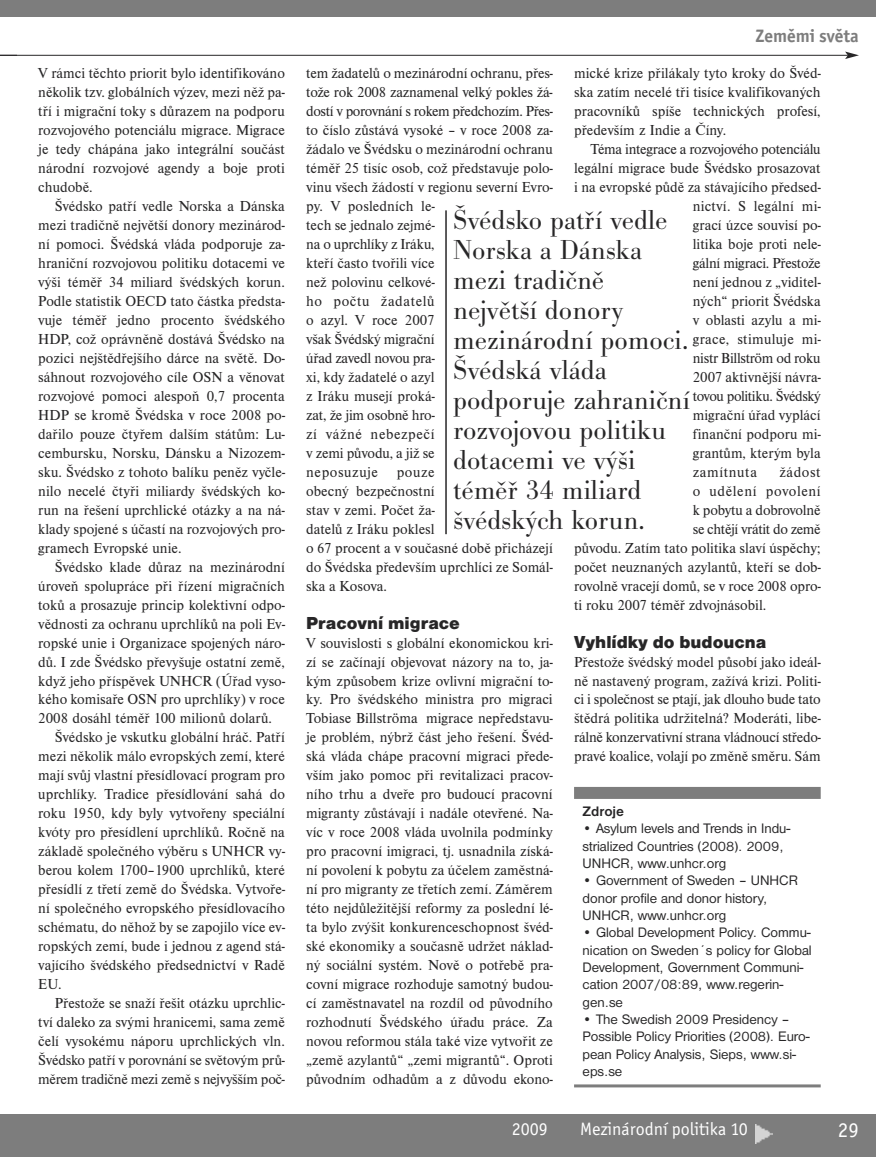
<style>
.page{position:relative;width:876px;height:1157px;background:#fff}
.page>*{position:absolute;margin:0;border:0;box-sizing:border-box;transform-origin:0 0}
.t1{font:28.5px/30px "Bodoni Ant TCE Ligh";color:#272627}
.t2{font:21px "Officina San Itc T";color:#fff}
.t3{font:18px "Nimbus San DCE Blac";color:#272627}
.t4{font:18px "Officina San Itc T";color:#fff}
.t5{font:700 18px "Officina San Itc TCE";color:#7d7d7d}
.t6{font:15px/18.9px "Nimbus Rom DCE";color:#272627;text-align:justify}
.t7{font:15px "Nimbus Rom DCE";letter-spacing:-.02em;color:#272627}
.t8{font:15px "Nimbus Rom DCE";letter-spacing:.04em;color:#272627}
.t9{font:15px "Nimbus Rom DCE";letter-spacing:-.03em;color:#272627}
.t10{font:15px "Nimbus Rom DCE";letter-spacing:-.025em;color:#272627}
.t11{font:15px "Nimbus Rom DCE";letter-spacing:.02em;color:#272627}
.t12{font:14.25px/17.4px "Nimbus San DCE";color:#272627}
.t13{font:700 14.25px "Nimbus San DCE";color:#272627}
</style>
<div class="page">
<div style="left:0;top:1114px;width:876px;height:43px;background:#7d7d7d"></div>
<div style="left:0;top:0;width:876px;height:17px;background:#7d7d7d"></div>
<img style="left:756px;top:1124px;width:17px;height:19px">
<hr style="left:0;top:55px;width:848px;height:1px;background:#272627">
<svg style="left:845px;top:52px;width:14px;height:7px"></svg>
<hr style="left:445px;top:210px;width:2px;height:324px;background:#272627">
<div style="left:574px;top:787px;width:247px;height:12px;background:#7d7d7d"></div>
<hr style="left:574px;top:1084px;width:247px;height:3px;background:#7d7d7d">
<p class="t6" style="left:38px;top:63px;width:248px">V rámci těchto priorit bylo identifikováno několik tzv. globálních výzev, mezi něž pa&shy;tří i migrační toky s důrazem na podporu rozvojového potenciálu migrace. Migrace je tedy chápána jako integrální součást národní rozvojové agendy a boje proti chudobě.</p>
<p class="t6" style="left:38px;top:196px;width:248px;text-indent:17px">Švédsko patří vedle Norska a Dánska mezi tradičně největší donory mezinárod&shy;ní pomoci. Švédská vláda podporuje za&shy;hraniční rozvojovou politiku dotacemi ve výši téměř 34 miliard švédských korun.<br>Podle statistik OECD tato částka předsta&shy;vuje téměř jedno procento švédského HDP, což oprávněně dostává Švédsko na pozici nejštědřejšího dárce na světě. Do&shy;sáhnout rozvojového cíle OSN a věnovat rozvojové pomoci alespoň 0,7 procenta HDP se kromě Švédska v roce 2008 po&shy;dařilo pouze čtyřem dalším státům: Lu&shy;cembursku, Norsku, Dánsku a Nizozem&shy;sku. Švédsko z tohoto balíku peněz vyčle&shy;nilo necelé čtyři miliardy švédských ko&shy;run na řešení uprchlické otázky a na ná&shy;klady spojené s účastí na rozvojových pro&shy;gramech Evropské unie.</p>
<p class="t6" style="left:55px;top:557px;width:232px">Švédsko klade důraz na mezinárodní</p>
<p class="t6" style="left:38px;top:576px;width:248px">úroveň spolupráce při řízení migračních</p>
<p class="t6" style="left:38px;top:595px;width:248px">toků a prosazuje princip kolektivní odpo-</p>
<p class="t6" style="left:38px;top:614px;width:248px">vědnosti za ochranu uprchlíků na poli Ev-</p>
<p class="t6" style="left:38px;top:633px;width:248px">ropské unie i Organizace spojených náro-</p>
<p class="t6" style="left:38px;top:652px;width:248px">dů. I zde Švédsko převyšuje ostatní země,</p>
<p class="t6" style="left:38px;top:671px;width:248px">když jeho příspěvek UNHCR (Úřad vyso-</p>
<p class="t6" style="left:38px;top:690px;width:248px">kého komisaře OSN pro uprchlíky) v roce</p>
<p class="t6" style="left:38px;top:709px;width:235px">2008 dosáhl téměř 100 milionů dolarů.</p>
<p class="t6" style="left:55px;top:728px;width:232px">Švédsko je vskutku globální hráč. Patří</p>
<p class="t6" style="left:38px;top:747px;width:248px">mezi několik málo evropských zemí, které</p>
<p class="t6" style="left:38px;top:765px;width:248px">mají svůj vlastní přesídlovací program pro</p>
<p class="t6" style="left:38px;top:784px;width:248px">uprchlíky. Tradice přesídlování sahá do</p>
<p class="t6" style="left:38px;top:803px;width:248px">roku 1950, kdy byly vytvořeny speciální</p>
<p class="t6" style="left:38px;top:822px;width:248px">kvóty pro přesídlení uprchlíků. Ročně na</p>
<p class="t6" style="left:38px;top:841px;width:248px">základě společného výběru s UNHCR vy-</p>
<p class="t6" style="left:38px;top:860px;width:248px">berou kolem 1700–1900 uprchlíků, které</p>
<p class="t6" style="left:38px;top:879px;width:248px">přesídlí z třetí země do Švédska. Vytvoře-</p>
<p class="t6" style="left:38px;top:898px;width:248px">ní společného evropského přesídlovacího</p>
<p class="t6" style="left:38px;top:917px;width:248px">schématu, do něhož by se zapojilo více ev-</p>
<p class="t6" style="left:38px;top:936px;width:248px">ropských zemí, bude i jednou z agend stá-</p>
<p class="t6" style="left:38px;top:955px;width:248px">vajícího švédského předsednictví v Radě</p>
<p class="t6" style="left:38px;top:974px;width:25px">EU.</p>
<p class="t6" style="left:55px;top:993px;width:232px">Přestože se snaží řešit otázku uprchlic-</p>
<p class="t6" style="left:38px;top:1012px;width:248px">tví daleko za svými hranicemi, sama země</p>
<p class="t6" style="left:38px;top:1031px;width:248px">čelí vysokému náporu uprchlických vln.</p>
<p class="t6" style="left:38px;top:1050px;width:248px">Švédsko patří v porovnání se světovým prů-</p>
<p class="t7" style="left:38px;top:1070px;width:248px">měrem tradičně mezi země s nejvyšším poč-</p>
<p class="t5" style="left:756px;top:25px;width:105px">Zeměmi světa</p>
<p class="t6" style="left:574px;top:63px;width:248px">mické krize přilákaly tyto kroky do Švéd&shy;ska zatím necelé tři tisíce kvalifikovaných pracovníků spíše technických profesí, především z Indie a Číny.</p>
<p class="t7" style="left:591px;top:140px;width:232px">Téma integrace a rozvojového potenciálu</p>
<p class="t6" style="left:574px;top:158px;width:248px">legální migrace bude Švédsko prosazovat</p>
<p class="t6" style="left:574px;top:177px;width:248px">i na evropské půdě za stávajícího předsed-</p>
<p class="t6" style="left:693px;top:196px;width:129px">nictví. S legální mi-</p>
<p class="t6" style="left:693px;top:215px;width:129px">grací úzce souvisí po-</p>
<p class="t6" style="left:693px;top:234px;width:129px">litika boje proti nele-</p>
<p class="t7" style="left:693px;top:254px;width:129px">gální migraci. Přestože</p>
<p class="t6" style="left:693px;top:272px;width:129px">není jednou z „viditel-</p>
<p class="t6" style="left:693px;top:291px;width:129px">ných“ priorit Švédska</p>
<p class="t6" style="left:693px;top:310px;width:129px">v oblasti azylu a mi-</p>
<p class="t11" style="left:693px;top:330px;width:130px">grace, stimuluje mi-</p>
<p class="t7" style="left:693px;top:349px;width:129px">nistr Billström od roku</p>
<p class="t6" style="left:693px;top:367px;width:129px">2007 aktivnější návra-</p>
<p class="t9" style="left:693px;top:387px;width:129px">tovou politiku. Švédský</p>
<p class="t6" style="left:693px;top:405px;width:129px">migrační úřad vyplácí</p>
<p class="t6" style="left:693px;top:424px;width:129px">finanční podporu mi-</p>
<p class="t6" style="left:693px;top:443px;width:129px">grantům, kterým byla</p>
<p class="t8" style="left:693px;top:463px;width:66px">zamítnuta</p>
<p class="t6" style="left:779px;top:462px;width:43px">žádost</p>
<p class="t8" style="left:693px;top:482px;width:129px">o udělení povolení</p>
<p class="t6" style="left:693px;top:500px;width:129px">k pobytu a dobrovolně</p>
<p class="t10" style="left:693px;top:519px;width:129px">se chtějí vrátit do země</p>
<p class="t6" style="left:574px;top:538px;width:248px">původu. Zatím tato politika slaví úspěchy;</p>
<p class="t6" style="left:574px;top:557px;width:248px">počet neuznaných azylantů, kteří se dob-</p>
<p class="t6" style="left:574px;top:576px;width:248px">rovolně vracejí domů, se v roce 2008 opro-</p>
<p class="t6" style="left:574px;top:595px;width:194px">ti roku 2007 téměř zdvojnásobil.</p>
<p class="t3" style="left:574px;top:631px;width:194px">Vyhlídky do budoucna</p>
<p class="t6" style="left:574px;top:652px;width:248px">Přestože švédský model působí jako ideál&shy;ně nastavený program, zažívá krizi. Politi&shy;ci i společnost se ptají, jak dlouho bude tato štědrá politika udržitelná? Moderáti, libe&shy;rálně konzervativní strana vládnoucí středo&shy;pravé koalice, volají po změně směru. Sám</p>
<p class="t6" style="left:306px;top:63px;width:248px;text-align:left">tem žadatelů o mezinárodní ochranu, přes&shy;tože rok 2008 zaznamenal velký pokles žá&shy;dostí v porovnání s rokem předchozím. Přes&shy;to číslo zůstává vysoké – v roce 2008 za&shy;žádalo ve Švédsku o mezinárodní ochranu téměř 25 tisíc osob, což představuje polo&shy;vinu všech žádostí v regionu severní Evro&shy;py. V posledních le-<br>tech se jednalo zejmé-<br>na o uprchlíky z Iráku,<br>kteří často tvořili více<br>než polovinu celkové-<br>ho počtu žadatelů<br>o azyl. V roce 2007<br>však Švédský migrační<br>úřad zavedl novou pra-<br>xi, kdy žadatelé o azyl<br>z Iráku musejí proká-<br>zat, že jim osobně hro-<br>zí vážné nebezpečí<br>v zemi původu, a již se<br>neposuzuje</p>
<h1 class="t1" style="left:453px;top:204px;width:238px">Švédsko patří vedle<br>Norska a Dánska mezi tradičně největší donory mezinárodní pomoci.<br>Švédská vláda podporuje zahraniční rozvojovou politiku dotacemi ve výši téměř 34 miliard švédských korun.</h1>
<p class="t6" style="left:306px;top:462px;width:248px;text-align:left;text-indent:90px">pouze<br>obecný bezpečnostní<br>stav v zemi. Počet ža-<br>datelů z Iráku poklesl<br>o 67 procent a v současné době přicházejí do Švédska především uprchlíci ze Somál&shy;ska a Kosova.</p>
<p class="t3" style="left:306px;top:612px;width:155px">Pracovní migrace</p>
<p class="t6" style="left:306px;top:633px;width:248px">V souvislosti s globální ekonomickou kri&shy;zí se začínají objevovat názory na to, ja&shy;kým způsobem krize ovlivní migrační to&shy;ky. Pro švédského ministra pro migraci Tobiase Billströma migrace nepředstavu&shy;je problém, nýbrž část jeho řešení. Švéd&shy;ská vláda chápe pracovní migraci přede&shy;vším jako pomoc při revitalizaci pracov&shy;ního trhu a dveře pro budoucí pracovní migranty zůstávají i nadále otevřené. Na&shy;víc v roce 2008 vláda uvolnila podmínky pro pracovní imigraci, tj. usnadnila získá&shy;ní povolení k pobytu za účelem zaměstná&shy;ní pro migranty ze třetích zemí. Záměrem této nejdůležitější reformy za poslední lé&shy;ta bylo zvýšit konkurenceschopnost švéd&shy;ské ekonomiky a současně udržet náklad&shy;ný sociální systém. Nově o potřebě pra&shy;covní migrace rozhoduje samotný budou&shy;cí zaměstnavatel na rozdíl od původního rozhodnutí Švédského úřadu práce. Za novou reformou stála také vize vytvořit ze „země azylantů“ „zemi migrantů“. Oproti původním odhadům a z důvodu ekono-</p>
<p class="t13" style="left:583px;top:802px;width:43px">Zdroje</p>
<p class="t12" style="left:583px;top:819px;width:209px">• Asylum levels and Trends in Indu&shy;strialized Countries (2008). 2009,<br>UNHCR, www.unhcr.org</p>
<p class="t12" style="left:583px;top:871px;width:217px">• Government of Sweden – UNHCR donor profile and donor history,<br>UNHCR, www.unhcr.org</p>
<p class="t12" style="left:583px;top:923px;width:231px">• Global Development Policy. Commu&shy;nication on Sweden´s policy for Global<br>Development, Government Communi&shy;cation 2007/08:89, www.regerin&shy;gen.se</p>
<p class="t12" style="left:583px;top:1010px;width:229px">• The Swedish 2009 Presidency –<br>Possible Policy Priorities (2008). Euro&shy;pean Policy Analysis, Sieps, www.si&shy;eps.se</p>
<p class="t4" style="left:512px;top:1118px;width:37px">2009</p>
<p class="t4" style="left:580px;top:1118px;width:169px">Mezinárodní politika 10</p>
<h2 class="t2" style="left:838px;top:1117px;width:22px">29</h2>
</div>
